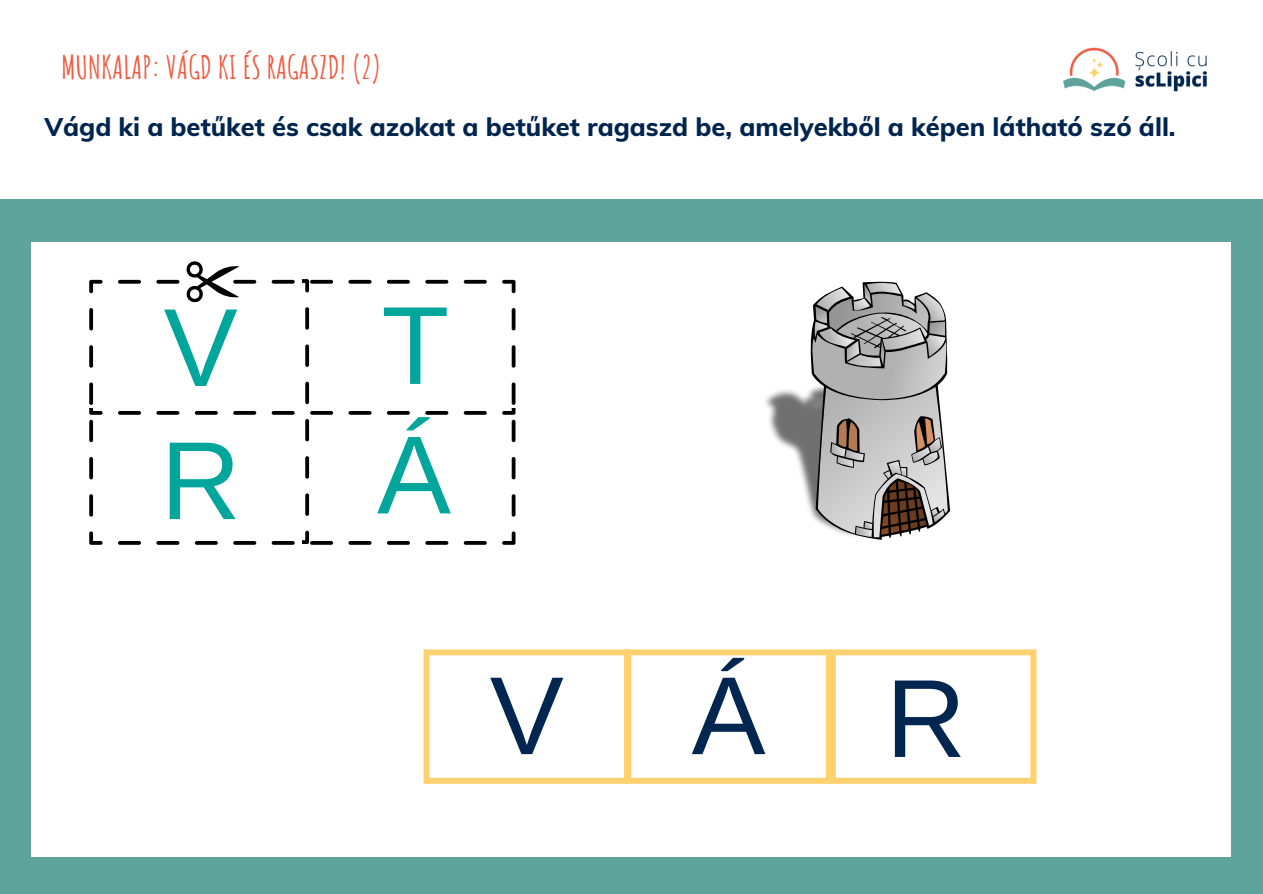
<style>
.page{position:relative;width:1263px;height:894px;background:#fff}
.page>*{position:absolute;margin:0;border:0;box-sizing:border-box;transform-origin:0 0}
.t1{font:111px "Arimo";color:#00a69c}
.t2{font:111px "Arimo";color:#012650}
.t3{font:700 31.5px "Amatic SC";color:#f05b40}
.t4{font:800 25.5px "Muli";color:#01254e}
</style>
<div class="page">
<div style="left:0;top:0;width:1263px;height:893px;background:#5ea49d"></div>
<div style="left:31px;top:242px;width:1199px;height:614px;background:#fff"></div>
<div style="left:0;top:0;width:1263px;height:199px;background:#fff"></div>
<img style="left:1063px;top:47px;width:144px;height:45px">
<svg style="left:502px;top:531px;width:13px;height:13px"></svg>
<hr style="left:464px;top:541px;width:23px;height:3px;background:#000;border-radius:2px">
<hr style="left:425px;top:541px;width:23px;height:3px;background:#000;border-radius:2px">
<hr style="left:387px;top:541px;width:23px;height:3px;background:#000;border-radius:2px">
<hr style="left:348px;top:541px;width:23px;height:3px;background:#000;border-radius:2px">
<hr style="left:310px;top:541px;width:23px;height:3px;background:#000;border-radius:2px">
<hr style="left:272px;top:541px;width:23px;height:3px;background:#000;border-radius:2px">
<hr style="left:233px;top:541px;width:23px;height:3px;background:#000;border-radius:2px">
<hr style="left:195px;top:541px;width:23px;height:3px;background:#000;border-radius:2px">
<hr style="left:156px;top:541px;width:23px;height:3px;background:#000;border-radius:2px">
<hr style="left:118px;top:541px;width:23px;height:3px;background:#000;border-radius:2px">
<svg style="left:89px;top:531px;width:14px;height:13px"></svg>
<svg style="left:89px;top:494px;width:4px;height:22px"></svg>
<svg style="left:89px;top:457px;width:4px;height:22px"></svg>
<svg style="left:89px;top:419px;width:4px;height:23px"></svg>
<svg style="left:89px;top:382px;width:4px;height:23px"></svg>
<svg style="left:89px;top:345px;width:4px;height:22px"></svg>
<svg style="left:89px;top:308px;width:4px;height:22px"></svg>
<svg style="left:89px;top:280px;width:14px;height:13px"></svg>
<hr style="left:464px;top:280px;width:23px;height:3px;background:#000;border-radius:2px">
<hr style="left:425px;top:280px;width:23px;height:3px;background:#000;border-radius:2px">
<hr style="left:387px;top:280px;width:23px;height:3px;background:#000;border-radius:2px">
<hr style="left:348px;top:280px;width:23px;height:3px;background:#000;border-radius:2px">
<hr style="left:310px;top:280px;width:23px;height:3px;background:#000;border-radius:2px">
<hr style="left:272px;top:280px;width:23px;height:3px;background:#000;border-radius:2px">
<hr style="left:233px;top:280px;width:23px;height:3px;background:#000;border-radius:2px">
<hr style="left:156px;top:280px;width:23px;height:3px;background:#000;border-radius:2px">
<hr style="left:118px;top:280px;width:23px;height:3px;background:#000;border-radius:2px">
<svg style="left:502px;top:280px;width:13px;height:13px"></svg>
<hr style="left:512px;top:494px;width:3px;height:22px;background:#000;border-radius:2px">
<hr style="left:512px;top:457px;width:3px;height:22px;background:#000;border-radius:2px">
<hr style="left:512px;top:419px;width:3px;height:23px;background:#000;border-radius:2px">
<hr style="left:512px;top:382px;width:3px;height:23px;background:#000;border-radius:2px">
<hr style="left:512px;top:345px;width:3px;height:22px;background:#000;border-radius:2px">
<hr style="left:512px;top:308px;width:3px;height:22px;background:#000;border-radius:2px">
<svg style="left:186px;top:261px;width:53px;height:42px"></svg>
<svg style="left:303px;top:530px;width:6px;height:13px"></svg>
<svg style="left:303px;top:279px;width:6px;height:13px"></svg>
<svg style="left:305px;top:493px;width:4px;height:22px"></svg>
<svg style="left:305px;top:456px;width:4px;height:22px"></svg>
<svg style="left:305px;top:419px;width:4px;height:22px"></svg>
<svg style="left:305px;top:381px;width:4px;height:23px"></svg>
<svg style="left:305px;top:344px;width:4px;height:23px"></svg>
<svg style="left:305px;top:307px;width:4px;height:22px"></svg>
<svg style="left:502px;top:408px;width:13px;height:6px"></svg>
<hr style="left:464px;top:411px;width:23px;height:3px;background:#000;border-radius:2px">
<hr style="left:425px;top:411px;width:23px;height:3px;background:#000;border-radius:2px">
<hr style="left:387px;top:411px;width:23px;height:3px;background:#000;border-radius:2px">
<hr style="left:348px;top:411px;width:23px;height:3px;background:#000;border-radius:2px">
<hr style="left:310px;top:411px;width:23px;height:3px;background:#000;border-radius:2px">
<hr style="left:272px;top:411px;width:23px;height:3px;background:#000;border-radius:2px">
<hr style="left:233px;top:411px;width:23px;height:3px;background:#000;border-radius:2px">
<hr style="left:195px;top:411px;width:23px;height:3px;background:#000;border-radius:2px">
<hr style="left:156px;top:411px;width:23px;height:3px;background:#000;border-radius:2px">
<hr style="left:118px;top:411px;width:23px;height:3px;background:#000;border-radius:2px">
<svg style="left:89px;top:408px;width:14px;height:6px"></svg>
<img style="left:765px;top:390px;width:186px;height:150px">
<svg style="left:809px;top:282px;width:141px;height:257px;background:#a9a7a5"></svg>
<svg style="left:424px;top:649px;width:612px;height:134px"></svg>
<p class="t3" style="left:61px;top:47px;width:322px">MUNKALAP: VÁGD KI ÉS RAGASZD! (2)</p>
<p class="t4" style="left:44px;top:111px;width:1133px">Vágd ki a betűket és csak azokat a betűket ragaszd be, amelyekből a képen látható szó áll.</p>
<p class="t1" style="left:164px;top:285px;width:75px">V</p>
<p class="t1" style="left:381px;top:283px;width:69px">T</p>
<p class="t1" style="left:161px;top:418px;width:82px">R</p>
<p class="t1" style="left:377px;top:413px;width:75px">Á</p>
<p class="t2" style="left:490px;top:653px;width:75px">V</p>
<p class="t2" style="left:692px;top:653px;width:75px">Á</p>
<p class="t2" style="left:886px;top:656px;width:82px">R</p>
</div>
